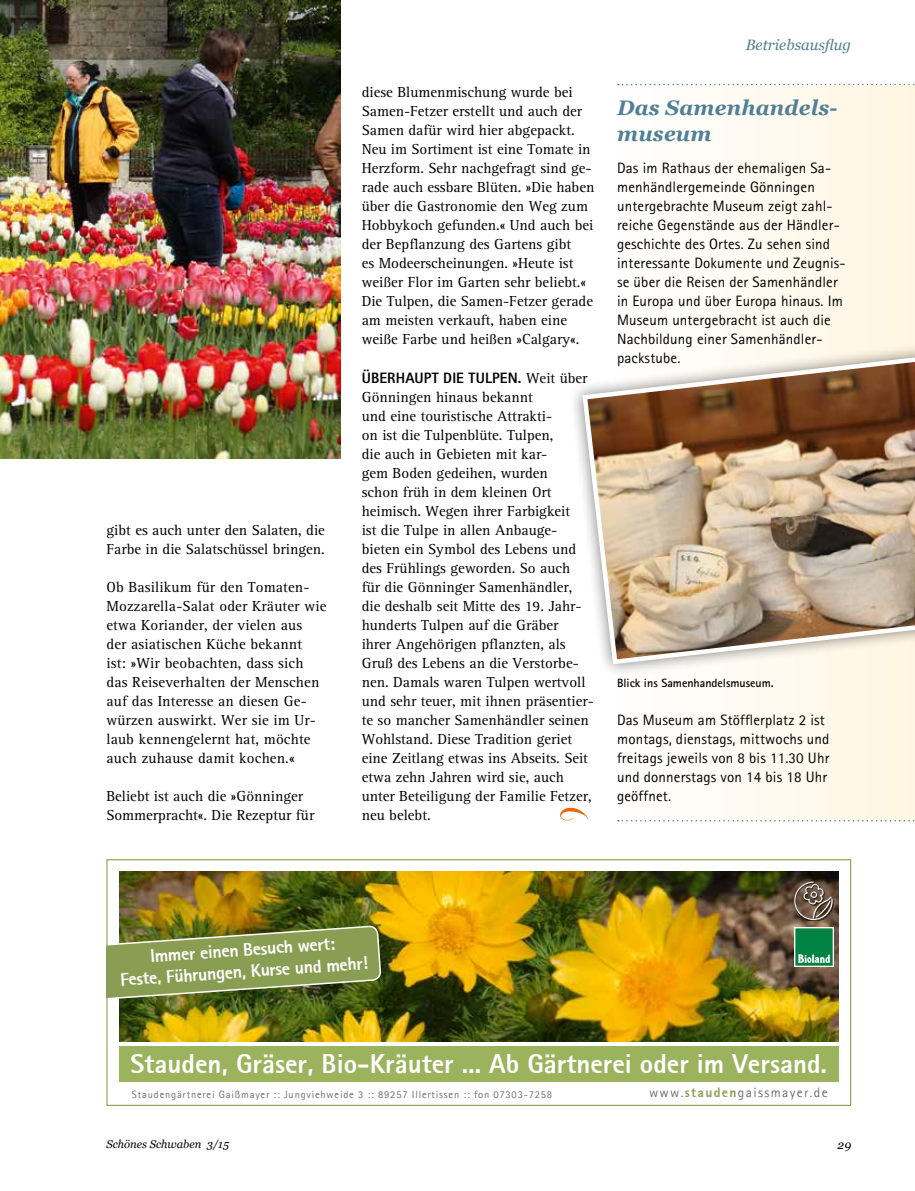
<style>
.page{position:relative;width:915px;height:1191px;background:#fff}
.page>*{position:absolute;margin:0;border:0;box-sizing:border-box;transform-origin:0 0}
.t1{font:800 27px "Agfa Rotis Sans Serif";color:#fff}
.t2{font:italic 700 21px/25.5px "Georgia";letter-spacing:.01em;color:#4f8096}
.t3{font:800 18px/21.6px "Agfa Rotis Sans Serif";color:#fff;text-align:center}
.t4{font:15px/19px "Rotis Serif Std";color:#000}
.t5{font:15px/19px "Rotis Sans Serif Std";letter-spacing:.01em;color:#000}
.t6{font:800 15px "Rotis Sans Serif Std";letter-spacing:.005em;color:#000}
.t7{font:italic 15px "Georgia";color:#4f8096}
.t8{font:13.5px "Agfa Rotis Sans Serif";letter-spacing:.1em;color:#6f6f6e}
.t9{font:700 12px "Rotis Sans Serif Std";color:#000}
.t10{font:italic 12px "Georgia";color:#000}
.t11{font:italic 11.25px "Georgia";color:#000}
.t12{font:10.5px "Agfa Rotis Sans Serif";letter-spacing:.075em;color:#6f6f6e}
.s1{font-family:"Rotis Serif Std";font-weight:400}
.s2{font-weight:800;color:#899e52}
</style>
<div class="page">
<svg style="left:560px;top:807px;width:28px;height:14px"></svg>
<svg style="left:617px;top:84px;width:298px;height:1px"></svg>
<div style="left:617px;top:85px;width:297px;height:735px;background:linear-gradient(to right,#fffeff,#fff6e2)"></div>
<div style="left:569px;top:337px;width:345px;height:340px;background:#000;opacity:.5"></div>
<img style="left:579px;top:347px;width:335px;height:319px">
<img style="left:119px;top:872px;width:719px;height:169px">
<div style="left:794px;top:882px;width:39px;height:39px;background:#000;opacity:.75"></div>
<svg style="left:793px;top:881px;width:39px;height:39px;background:#776659"></svg>
<div style="left:119px;top:1046px;width:719px;height:35px;background:#9cb35d"></div>
<img style="left:108px;top:926px;width:273px;height:110px">
<svg style="left:794px;top:927px;width:39px;height:39px"></svg>
<div style="left:795px;top:928px;width:37px;height:37px;background:#008243"></div>
<svg style="left:798px;top:954px;width:31px;height:9px"></svg>
<div style="left:106px;top:859px;width:744px;height:247px;border:1px solid #899e52"></div>
<img style="left:0;top:0;width:340px;height:459px">
<svg style="left:617px;top:820px;width:298px;height:1px"></svg>
<p class="t4" style="left:106px;top:521px;width:220px">gibt es auch unter den Salaten, die<br>Farbe in die Salatschüssel bringen.</p>
<p class="t4" style="left:106px;top:578px;width:221px">Ob Basilikum für den Tomaten-<br>Mozzarella-Salat oder Kräuter wie etwa Koriander, der vielen aus<br>der asiatischen Küche bekannt<br>ist: »Wir beobachten, dass sich das Reiseverhalten der Menschen auf das Interesse an diesen Ge&shy;würzen auswirkt. Wer sie im Ur&shy;laub kennengelernt hat, möchte auch zuhause damit kochen.«</p>
<p class="t4" style="left:106px;top:787px;width:209px">Beliebt ist auch die »Gönninger<br>Sommerpracht«. Die Rezeptur für</p>
<p class="t4" style="left:361px;top:83px;width:234px">diese Blumenmischung wurde bei Samen-Fetzer erstellt und auch der Samen dafür wird hier abgepackt.<br>Neu im Sortiment ist eine Tomate in Herzform. Sehr nachgefragt sind ge&shy;rade auch essbare Blüten. »Die haben über die Gastronomie den Weg zum Hobbykoch gefunden.« Und auch bei der Bepflanzung des Gartens gibt<br>es Modeerscheinungen. »Heute ist weißer Flor im Garten sehr beliebt.« Die Tulpen, die Samen-Fetzer gerade am meisten verkauft, haben eine weiße Farbe und heißen »Calgary«.</p>
<p class="t6" style="left:361px;top:368px;width:227px">ÜBERHAUPT DIE TULPEN. <span class="s1">Weit über</span></p>
<p class="t4" style="left:361px;top:387px;width:233px">Gönningen hinaus bekannt<br>und eine touristische Attrakti-<br>on ist die Tulpenblüte. Tulpen,<br>die auch in Gebieten mit kar-<br>gem Boden gedeihen, wurden<br>schon früh in dem kleinen Ort heimisch. Wegen ihrer Farbigkeit<br>ist die Tulpe in allen Anbauge&shy;bieten ein Symbol des Lebens und des Frühlings geworden. So auch<br>für die Gönninger Samenhändler, die deshalb seit Mitte des 19. Jahr&shy;hunderts Tulpen auf die Gräber<br>ihrer Angehörigen pflanzten, als<br>Gruß des Lebens an die Verstorbe&shy;nen. Damals waren Tulpen wertvoll und sehr teuer, mit ihnen präsentier&shy;te so mancher Samenhändler seinen<br>Wohlstand. Diese Tradition geriet eine Zeitlang etwas ins Abseits. Seit etwa zehn Jahren wird sie, auch unter Beteiligung der Familie Fetzer, neu belebt.</p>
<p class="t7" style="left:745px;top:34px;width:107px">Betriebsausflug</p>
<h2 class="t2" style="left:617px;top:94px;width:222px">Das Samenhandels&shy;museum</h2>
<p class="t5" style="left:617px;top:158px;width:230px">Das im Rathaus der ehemaligen Sa&shy;menhändlergemeinde Gönningen untergebrachte Museum zeigt zahl&shy;reiche Gegenstände aus der Händler&shy;geschichte des Ortes. Zu sehen sind interessante Dokumente und Zeugnis&shy;se über die Reisen der Samenhändler in Europa und über Europa hinaus. Im<br>Museum untergebracht ist auch die<br>Nachbildung einer Samenhändler&shy;packstube.</p>
<p class="t9" style="left:617px;top:675px;width:158px">Blick ins Samenhandelsmuseum.</p>
<p class="t5" style="left:617px;top:710px;width:214px">Das Museum am Stöfflerplatz 2 ist montags, dienstags, mittwochs und freitags jeweils von 8 bis 11.30 Uhr und donnerstags von 14 bis 18 Uhr geöffnet.</p>
<p class="t3" style="left:118px;top:947px;width:250px;rotate:-4deg">Immer einen Besuch wert:<br>Feste, Führungen, Kurse und mehr!</p>
<h1 class="t1" style="left:130px;top:1046px;width:697px">Stauden, Gräser, Bio-Kräuter ... Ab Gärtnerei oder im Versand.</h1>
<p class="t12" style="left:132px;top:1087px;width:421px">Staudengärtnerei Gaißmayer :: Jungviehweide 3 :: 89257 Illertissen :: fon 07303-7258</p>
<p class="t8" style="left:648px;top:1084px;width:180px">www.<span class="s2">stauden</span>gaissmayer.de</p>
<p class="t11" style="left:106px;top:1136px;width:124px">Schönes Schwaben 3/15</p>
<p class="t10" style="left:837px;top:1136px;width:15px">29</p>
</div>
